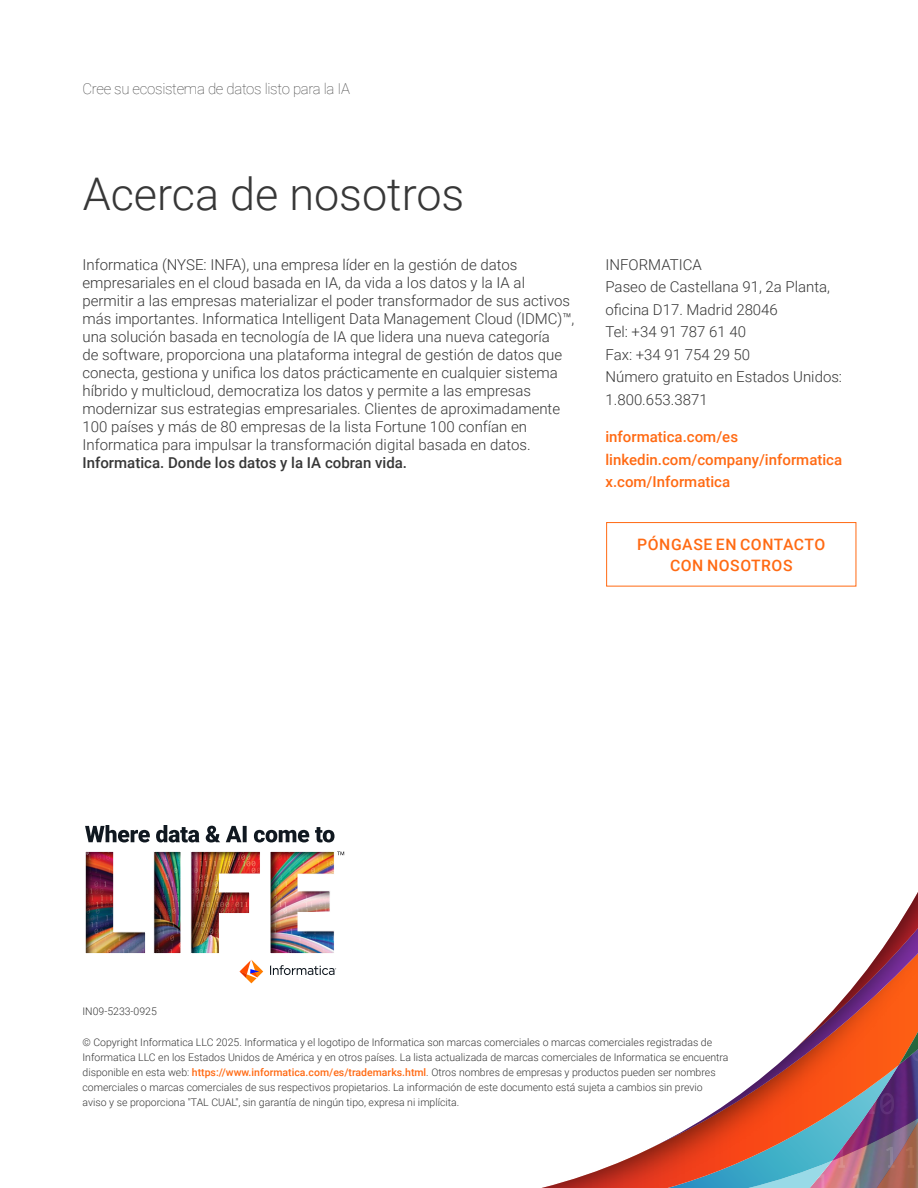
<style>
.page{position:relative;width:918px;height:1188px;background:#fff}
.page>*{position:absolute;margin:0;border:0;box-sizing:border-box;transform-origin:0 0}
.t1{font:300 45px "Roboto";color:#373737}
.t2{font:500 15.75px/21px "Roboto";letter-spacing:.035em;color:#ff6a13;text-align:center}
.t3{font:300 15px/18px "Roboto";color:#373737}
.t4{font:500 15px/22.5px "Roboto";color:#ff6a13}
.t5{font:500 15px "Roboto";color:#373737}
.t6{font:100 15px "Roboto";letter-spacing:-.02em;color:#373737}
.t7{font:300 10.5px/15px "Roboto";color:#373737}
.s1{font-weight:500;color:#ff6a13}
</style>
<div class="page">
<svg style="left:542px;top:892px;width:376px;height:296px"></svg>
<svg style="left:85px;top:825px;width:250px;height:17px"></svg>
<svg style="left:240px;top:960px;width:23px;height:23px"></svg>
<svg style="left:270px;top:965px;width:66px;height:10px"></svg>
<img style="left:85px;top:851px;width:259px;height:103px">
<div style="left:606px;top:522px;width:250px;height:64px;border:1px solid #ff6a13"></div>
<p class="t6" style="left:82px;top:78px;width:269px">Cree su ecosistema de datos listo para la IA</p>
<h1 class="t1" style="left:83px;top:162px;width:383px">Acerca de nosotros</h1>
<p class="t3" style="left:82px;top:255px;width:493px">Informatica (NYSE: INFA), una empresa líder en la gestión de datos empresariales en el cloud basada en IA, da vida a los datos y la IA al permitir a las empresas materializar el poder transformador de sus activos más importantes. Informatica Intelligent Data Management Cloud (IDMC)™, una solución basada en tecnología de IA que lidera una nueva categoría<br>de software, proporciona una plataforma integral de gestión de datos que conecta, gestiona y unifica los datos prácticamente en cualquier sistema híbrido y multicloud, democratiza los datos y permite a las empresas modernizar sus estrategias empresariales. Clientes de aproximadamente 100 países y más de 80 empresas de la lista Fortune 100 confían en Informatica para impulsar la transformación digital basada en datos.</p>
<p class="t5" style="left:82px;top:452px;width:326px">Informatica. Donde los datos y la IA cobran vida.</p>
<p class="t3" style="left:606px;top:252px;width:238px;line-height:22.5px">INFORMATICA<br>Paseo de Castellana 91, 2a Planta, oficina D17. Madrid 28046<br>Tel: +34 91 787 61 40<br>Fax: +34 91 754 29 50<br>Número gratuito en Estados Unidos:<br>1.800.653.3871</p>
<p class="t4" style="left:606px;top:425px;width:238px">informatica.com/es linkedin.com/company/informatica x.com/Informatica</p>
<p class="t2" style="left:637px;top:533px;width:190px">PÓNGASE EN CONTACTO<br>CON NOSOTROS</p>
<p class="t7" style="left:82px;top:1003px;width:76px">IN09-5233-0925</p>
<p class="t7" style="left:82px;top:1035px;width:648px">© Copyright Informatica LLC 2025. Informatica y el logotipo de Informatica son marcas comerciales o marcas comerciales registradas de Informatica LLC en los Estados Unidos de América y en otros países. La lista actualizada de marcas comerciales de Informatica se encuentra disponible en esta web: <span class="s1">https://www.informatica.com/es/trademarks.html</span>. Otros nombres de empresas y productos pueden ser nombres comerciales o marcas comerciales de sus respectivos propietarios. La información de este documento está sujeta a cambios sin previo aviso y se proporciona "TAL CUAL", sin garantía de ningún tipo, expresa ni implícita.</p>
</div>
